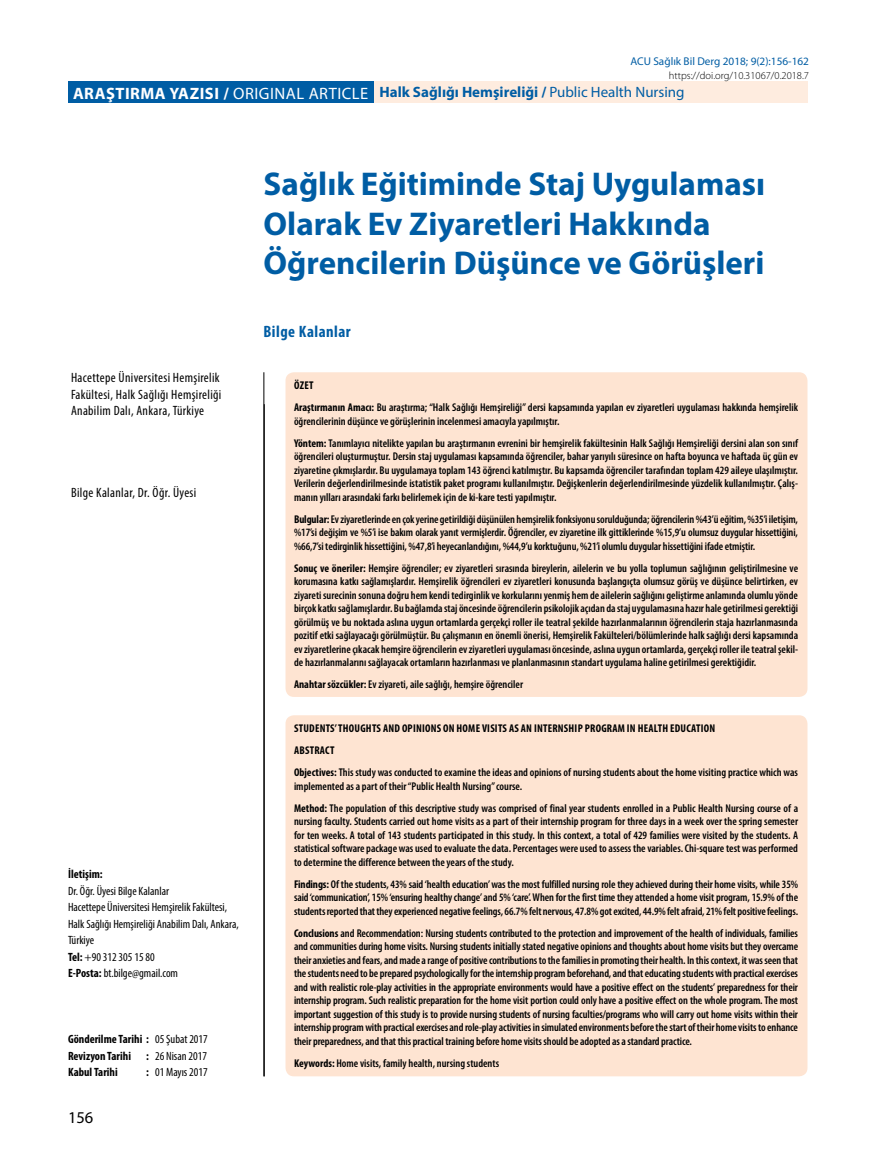
<style>
.page{position:relative;width:893px;height:1170px;background:#fff}
.page>*{position:absolute;margin:0;border:0;box-sizing:border-box;transform-origin:0 0}
.t1{font:700 33px/39.6px "Myriad Pro";color:#005da4}
.t2{font:700 condensed 16.5px "Myriad Pro";letter-spacing:.03em;color:#005da4}
.t3{font:16.5px "Myriad Pro";color:#000}
.t4{font:700 15px "Myriad Pro";color:#005da4}
.t5{font:condensed 13.5px/16.2px "Myriad Pro";letter-spacing:.025em;color:#000}
.t6{font:condensed 12px/16.5px "Myriad Pro";color:#000}
.t7{font:700 condensed 12px/16.5px "Myriad Pro";color:#000}
.t8{font:600 condensed 11.25px/13.5px "Myriad Pro";color:#000;text-align:justify}
.t9{font:11.25px "Myriad Pro";color:#005da4}
.t10{font:300 10.5px "Myriad Pro";color:#000}
.s1{font-size:16.5px;color:#fff}
.s2{font-weight:400;font-size:16.5px;color:#fff}
.s3{font-weight:400}
.s4{font-weight:700}
</style>
<div class="page">
<hr style="left:264px;top:404px;width:1px;height:672px;background:#000">
<div style="left:373px;top:82px;width:435px;height:21px;background:#feecdf"></div>
<div style="left:68px;top:82px;width:305px;height:21px;background:#005da4"></div>
<hr style="left:263px;top:372px;width:1px;height:704px;background:#000">
<div style="left:285px;top:372px;width:522px;height:325px;background:#fee4d2;border-radius:9px"></div>
<div style="left:285px;top:715px;width:522px;height:361px;background:#fee4d2;border-radius:9px"></div>
<p class="t9" style="left:630px;top:54px;width:180px">ACU Sağlık Bil Derg 2018; 9(2):156-162</p>
<p class="t10" style="left:669px;top:70px;width:142px">https://doi.org/10.31067/0.2018.7</p>
<h3 class="t4" style="left:73px;top:82px;width:613px"><span class="s1">ARAŞTIRMA YAZISI /</span> <span class="s2">ORIGINAL ARTICLE</span> Halk Sağlığı Hemşireliği / <span class="s3">Public Health Nursing</span></h3>
<p class="t5" style="left:71px;top:369px;width:152px">Hacettepe Üniversitesi Hemşirelik<br>Fakültesi, Halk Sağlığı Hemşireliği<br>Anabilim Dalı, Ankara, Türkiye</p>
<p class="t5" style="left:71px;top:484px;width:127px">Bilge Kalanlar, Dr. Öğr. Üyesi</p>
<p class="t7" style="left:68px;top:865px;width:36px">İletişim:</p>
<p class="t6" style="left:68px;top:882px;width:172px">Dr. Öğr. Üyesi Bilge Kalanlar<br>Hacettepe Üniversitesi Hemşirelik Fakültesi,<br>Halk Sağlığı Hemşireliği Anabilim Dalı, Ankara,<br>Türkiye<br><span class="s4">Tel:</span> +90 312 305 15 80<br><span class="s4">E-Posta:</span> bt.bilge@gmail.com</p>
<p class="t7" style="left:68px;top:1030px;width:141px">Gönderilme Tarihi : <span class="s3">05 Şubat 2017<br></span>Revizyon Tarihi</p>
<p class="t6" style="left:146px;top:1047px;width:62px"><span class="s4">:</span> 26 Nisan 2017</p>
<p class="t7" style="left:68px;top:1063px;width:51px">Kabul Tarihi</p>
<p class="t6" style="left:146px;top:1063px;width:63px"><span class="s4">:</span> 01 Mayıs 2017</p>
<h2 class="t3" style="left:68px;top:1106px;width:27px">156</h2>
<h1 class="t1" style="left:263px;top:163px;width:503px">Sağlık Eğitiminde Staj Uygulaması<br>Olarak Ev Ziyaretleri Hakkında<br>Öğrencilerin Düşünce ve Görüşleri</h1>
<h2 class="t2" style="left:263px;top:321px;width:89px">Bilge Kalanlar</h2>
<p class="t8" style="left:294px;top:374px;width:506px;line-height:22px"><span class="s4">ÖZET<br>Araştırmanın Amacı:</span> Bu araştırma; “Halk Sağlığı Hemşireliği” dersi kapsamında yapılan ev ziyaretleri uygulaması hakkında hemşirelik</p>
<p class="t8" style="left:294px;top:410px;width:505px;line-height:22px">öğrencilerinin düşünce ve görüşlerinin incelenmesi amacıyla yapılmıştır.<br><span class="s4">Yöntem:</span> Tanımlayıcı nitelikte yapılan bu araştırmanın evrenini bir hemşirelik fakültesinin Halk Sağlığı Hemşireliği dersini alan son sınıf</p>
<p class="t8" style="left:294px;top:450px;width:506px">öğrencileri oluşturmuştur. Dersin staj uygulaması kapsamında öğrenciler, bahar yarıyılı süresince on hafta boyunca ve haftada üç gün ev ziyaretine çıkmışlardır. Bu uygulamaya toplam 143 öğrenci katılmıştır. Bu kapsamda öğrenciler tarafından toplam 429 aileye ulaşılmıştır.<br>Verilerin değerlendirilmesinde istatistik paket programı kullanılmıştır. Değişkenlerin değerlendirilmesinde yüzdelik kullanılmıştır. Çalış&shy;manın yılları arasındaki farkı belirlemek için de ki-kare testi yapılmıştır.</p>
<p class="t8" style="left:294px;top:512px;width:506px"><span class="s4">Bulgular:</span> Ev ziyaretlerinde en çok yerine getirildiği düşünülen hemşirelik fonksiyonu sorulduğunda; öğrencilerin %43’ü eğitim, %35’i iletişim, %17’si değişim ve %5’i ise bakım olarak yanıt vermişlerdir. Öğrenciler, ev ziyaretine ilk gittiklerinde %15,9’u olumsuz duygular hissettiğini, %66,7’si tedirginlik hissettiğini, %47,8’i heyecanlandığını, %44,9’u korktuğunu, %21’i olumlu duygular hissettiğini ifade etmiştir.</p>
<p class="t8" style="left:294px;top:561px;width:506px"><span class="s4">Sonuç ve öneriler:</span> Hemşire öğrenciler; ev ziyaretleri sırasında bireylerin, ailelerin ve bu yolla toplumun sağlığının geliştirilmesine ve korumasına katkı sağlamışlardır. Hemşirelik öğrencileri ev ziyaretleri konusunda başlangıçta olumsuz görüş ve düşünce belirtirken, ev ziyareti surecinin sonuna doğru hem kendi tedirginlik ve korkularını yenmiş hem de ailelerin sağlığını geliştirme anlamında olumlu yönde birçok katkı sağlamışlardır. Bu bağlamda staj öncesinde öğrencilerin psikolojik açıdan da staj uygulamasına hazır hale getirilmesi gerektiği görülmüş ve bu noktada aslına uygun ortamlarda gerçekçi roller ile teatral şekilde hazırlanmalarının öğrencilerin staja hazırlanmasında pozitif etki sağlayacağı görülmüştür. Bu çalışmanın en önemli önerisi, Hemşirelik Fakülteleri/bölümlerinde halk sağlığı dersi kapsamında ev ziyaretlerine çıkacak hemşire öğrencilerin ev ziyaretleri uygulaması öncesinde, aslına uygun ortamlarda, gerçekçi roller ile teatral şekil&shy;de hazırlanmalarını sağlayacak ortamların hazırlanması ve planlanmasının standart uygulama haline getirilmesi gerektiğidir.</p>
<p class="t8" style="left:294px;top:678px;width:231px"><span class="s4">Anahtar sözcükler:</span> Ev ziyareti, aile sağlığı, hemşire öğrenciler</p>
<p class="t8" style="left:294px;top:717px;width:505px;line-height:22px;text-align:left"><span class="s4">STUDENTS’ THOUGHTS AND OPINIONS ON HOME VISITS AS AN INTERNSHIP PROGRAM IN HEALTH EDUCATION<br>ABSTRACT<br>Objectives:</span> This study was conducted to examine the ideas and opinions of nursing students about the home visiting practice which was</p>
<p class="t8" style="left:294px;top:775px;width:506px;line-height:22px">implemented as a part of their “Public Health Nursing” course.<br><span class="s4">Method:</span> The population of this descriptive study was comprised of final year students enrolled in a Public Health Nursing course of a</p>
<p class="t8" style="left:294px;top:815px;width:506px">nursing faculty. Students carried out home visits as a part of their internship program for three days in a week over the spring semester for ten weeks. A total of 143 students participated in this study. In this context, a total of 429 families were visited by the students. A statistical software package was used to evaluate the data. Percentages were used to assess the variables. Chi-square test was performed to determine the difference between the years of the study.</p>
<p class="t8" style="left:294px;top:877px;width:506px"><span class="s4">Findings:</span> Of the students, 43% said ‘health education’ was the most fulfilled nursing role they achieved during their home visits, while 35% said ‘communication’, 15% ‘ensuring healthy change’ and 5% ‘care’. When for the first time they attended a home visit program, 15.9% of the students reported that they experienced negative feelings, 66.7% felt nervous, 47.8% got excited, 44.9% felt afraid, 21% felt positive feelings.</p>
<p class="t8" style="left:294px;top:926px;width:506px"><span class="s4">Conclusions</span> and Recommendation: Nursing students contributed to the protection and improvement of the health of individuals, families and communities during home visits. Nursing students initially stated negative opinions and thoughts about home visits but they overcame their anxieties and fears, and made a range of positive contributions to the families in promoting their health. In this context, it was seen that the students need to be prepared psychologically for the internship program beforehand, and that educating students with practical exercises and with realistic role-play activities in the appropriate environments would have a positive effect on the students’ preparedness for their internship program. Such realistic preparation for the home visit portion could only have a positive effect on the whole program. The most important suggestion of this study is to provide nursing students of nursing faculties/programs who will carry out home visits within their internship program with practical exercises and role-play activities in simulated environments before the start of their home visits to enhance their preparedness, and that this practical training before home visits should be adopted as a standard practice.</p>
<p class="t8" style="left:294px;top:1056px;width:207px"><span class="s4">Keywords:</span> Home visits, family health, nursing students</p>
</div>
